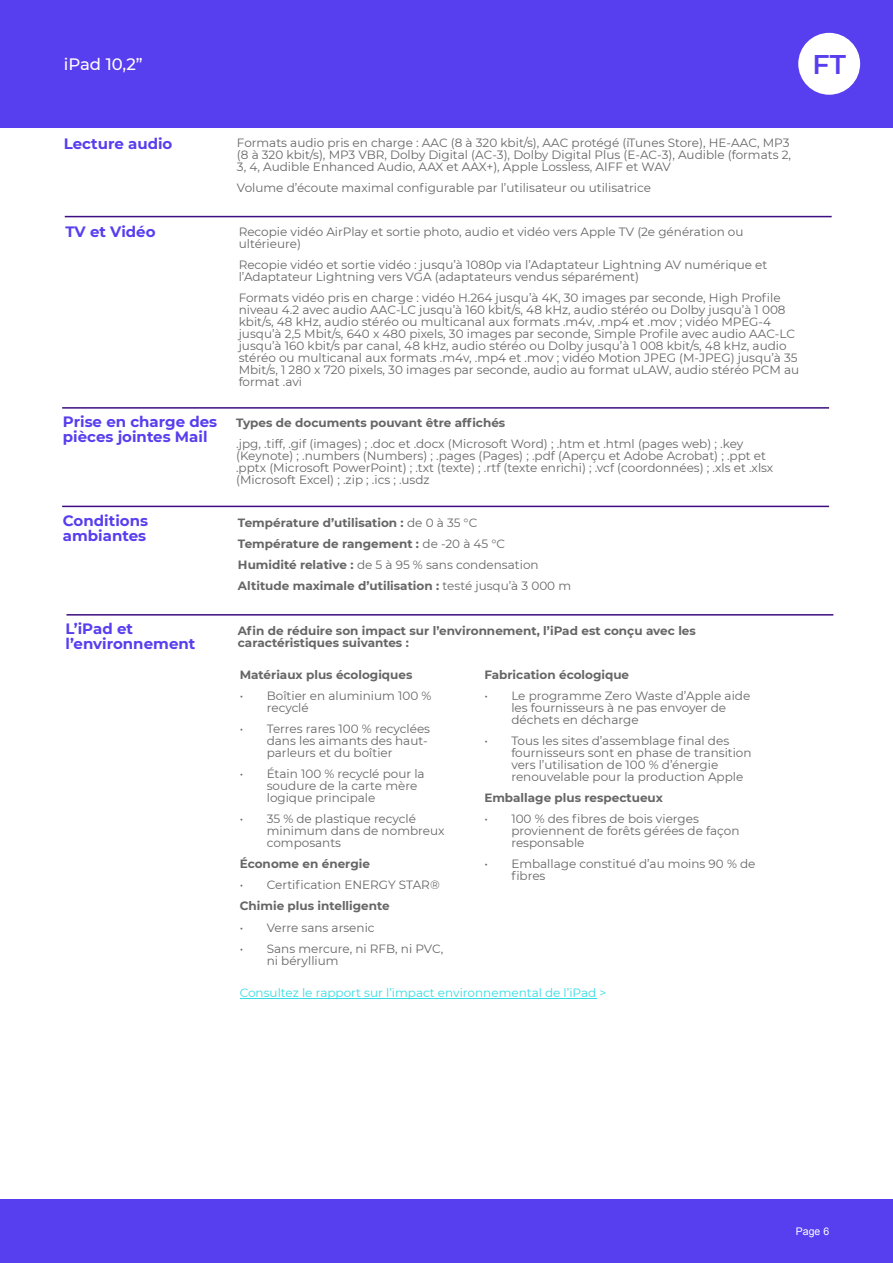
<style>
.page{position:relative;width:893px;height:1263px;background:#fff}
.page>*{position:absolute;margin:0;border:0;box-sizing:border-box;transform-origin:0 0}
.t1{font:600 27px "Montserrat";color:#573eef}
.t2{font:500 16.5px "Montserrat";color:#fff}
.t3{font:700 15px/15px "Montserrat";color:#573eef}
.t4{font:12px/12px "Montserrat";color:#666}
.t5{font:700 12px/21px "Montserrat";color:#666}
.t6{font:12px "Montserrat";color:#37dbe2}
.t7{font:10.5px "Arial";color:#fff}
.s1{font-weight:400}
.s2{color:#36dce2}
</style>
<div class="page">
<div style="left:0;top:0;width:893px;height:128px;background:#573eef"></div>
<div style="left:0;top:1199px;width:893px;height:64px;background:#573eef"></div>
<div style="left:798px;top:33px;width:62px;height:62px;background:#fff;border-radius:50%"></div>
<hr style="left:66px;top:216px;width:765px;height:1px;background:#3e0d81">
<hr style="left:63px;top:407px;width:765px;height:2px;background:#3e0d81">
<hr style="left:63px;top:506px;width:765px;height:1px;background:#3e0d81">
<hr style="left:240px;top:998px;width:356px;height:1px;background:#37dbe2">
<hr style="left:67px;top:614px;width:766px;height:2px;background:#3e0d81">
<h2 class="t2" style="left:64px;top:54px;width:81px">iPad 10,2”</h2>
<h1 class="t1" style="left:812px;top:48px;width:35px">FT</h1>
<p class="t3" style="left:64px;top:136px;width:110px">Lecture audio</p>
<p class="t4" style="left:237px;top:137px;width:556px">Formats audio pris en charge : AAC (8 à 320 kbit/s), AAC protégé (iTunes Store), HE‐AAC, MP3 (8 à 320 kbit/s), MP3 VBR, Dolby Digital (AC‐3), Dolby Digital Plus (E‐AC‐3), Audible (formats 2,<br>3, 4, Audible Enhanced Audio, AAX et AAX+), Apple Lossless, AIFF et WAV</p>
<p class="t4" style="left:237px;top:182px;width:416px">Volume d’écoute maximal configurable par l’utilisateur ou utilisatrice</p>
<p class="t3" style="left:66px;top:224px;width:92px">TV et Vidéo</p>
<p class="t4" style="left:239px;top:225px;width:506px">Recopie vidéo AirPlay et sortie photo, audio et vidéo vers Apple TV (2e génération ou ultérieure)</p>
<p class="t4" style="left:239px;top:258px;width:530px">Recopie vidéo et sortie vidéo : jusqu’à 1080p via l’Adaptateur Lightning AV numérique et l’Adaptateur Lightning vers VGA (adaptateurs vendus séparément)</p>
<p class="t4" style="left:239px;top:291px;width:562px">Formats vidéo pris en charge : vidéo H.264 jusqu’à 4K, 30 images par seconde, High Profile niveau 4.2 avec audio AAC‐LC jusqu’à 160 kbit/s, 48 kHz, audio stéréo ou Dolby jusqu’à 1 008 kbit/s, 48 kHz, audio stéréo ou multicanal aux formats .m4v, .mp4 et .mov ; vidéo MPEG‐4 jusqu’à 2,5 Mbit/s, 640 x 480 pixels, 30 images par seconde, Simple Profile avec audio AAC‐LC jusqu’à 160 kbit/s par canal, 48 kHz, audio stéréo ou Dolby jusqu’à 1 008 kbit/s, 48 kHz, audio stéréo ou multicanal aux formats .m4v, .mp4 et .mov ; vidéo Motion JPEG (M‐JPEG) jusqu’à 35<br>Mbit/s, 1 280 x 720 pixels, 30 images par seconde, audio au format uLAW, audio stéréo PCM au format .avi</p>
<p class="t3" style="left:63px;top:414px;width:156px">Prise en charge des pièces jointes Mail</p>
<p class="t3" style="left:63px;top:513px;width:87px">Conditions ambiantes</p>
<p class="t5" style="left:236px;top:412px;width:271px">Types de documents pouvant être affichés</p>
<p class="t4" style="left:236px;top:437px;width:539px">.jpg, .tiff, .gif (images) ; .doc et .docx (Microsoft Word) ; .htm et .html (pages web) ; .key (Keynote) ; .numbers (Numbers) ; .pages (Pages) ; .pdf (Aperçu et Adobe Acrobat) ; .ppt et .pptx (Microsoft PowerPoint) ; .txt (texte) ; .rtf (texte enrichi) ; .vcf (coordonnées) ; .xls et .xlsx (Microsoft Excel) ; .zip ; .ics ; .usdz</p>
<p class="t5" style="left:238px;top:513px;width:335px">Température d’utilisation : <span class="s1">de 0 à 35 °C<br></span>Température de rangement : <span class="s1">de -20 à 45 °C<br></span>Humidité relative : <span class="s1">de 5 à 95 % sans condensation </span>Altitude maximale d’utilisation : <span class="s1">testé jusqu’à 3 000 m</span></p>
<p class="t3" style="left:66px;top:621px;width:131px">L’iPad et l’environnement</p>
<p class="t5" style="left:238px;top:624px;width:460px;line-height:12px">Afin de réduire son impact sur l’environnement, l’iPad est conçu avec les caractéristiques suivantes :</p>
<p class="t5" style="left:240px;top:665px;width:174px">Matériaux plus écologiques</p>
<p class="t4" style="left:267px;top:690px;width:166px;text-indent:-27px">• Boîtier en aluminium 100 % recyclé</p>
<p class="t4" style="left:267px;top:723px;width:165px;text-indent:-27px">• Terres rares 100 % recyclées dans les aimants des haut&shy;parleurs et du boîtier</p>
<p class="t4" style="left:267px;top:768px;width:159px;text-indent:-27px">• Étain 100 % recyclé pour la soudure de la carte mère logique principale</p>
<p class="t4" style="left:267px;top:813px;width:179px;text-indent:-27px">• 35 % de plastique recyclé minimum dans de nombreux composants</p>
<p class="t5" style="left:240px;top:854px;width:132px">Économe en énergie</p>
<p class="t4" style="left:240px;top:879px;width:201px">• Certification ENERGY STAR®</p>
<p class="t5" style="left:240px;top:896px;width:151px">Chimie plus intelligente</p>
<p class="t4" style="left:240px;top:921px;width:136px">• Verre sans arsenic</p>
<p class="t4" style="left:267px;top:942px;width:178px;text-indent:-27px">• Sans mercure, ni RFB, ni PVC, ni béryllium</p>
<p class="t5" style="left:484px;top:665px;width:146px">Fabrication écologique</p>
<p class="t4" style="left:511px;top:690px;width:240px;text-indent:-27px">• Le programme Zero Waste d’Apple aide les fournisseurs à ne pas envoyer de déchets en décharge</p>
<p class="t4" style="left:511px;top:735px;width:242px;text-indent:-27px">• Tous les sites d’assemblage final des fournisseurs sont en phase de transition vers l’utilisation de 100 % d’énergie renouvelable pour la production Apple</p>
<p class="t5" style="left:484px;top:788px;width:180px">Emballage plus respectueux</p>
<p class="t4" style="left:511px;top:813px;width:230px;text-indent:-27px">• 100 % des fibres de bois vierges proviennent de forêts gérées de façon responsable</p>
<p class="t4" style="left:511px;top:858px;width:246px;text-indent:-27px">• Emballage constitué d’au moins 90 % de fibres</p>
<p class="t6" style="left:240px;top:985px;width:368px">Consultez le rapport sur l’impact environnemental de l’iPad <span class="s2">&gt;</span></p>
<p class="t7" style="left:796px;top:1227px;width:35px">Page 6</p>
</div>
